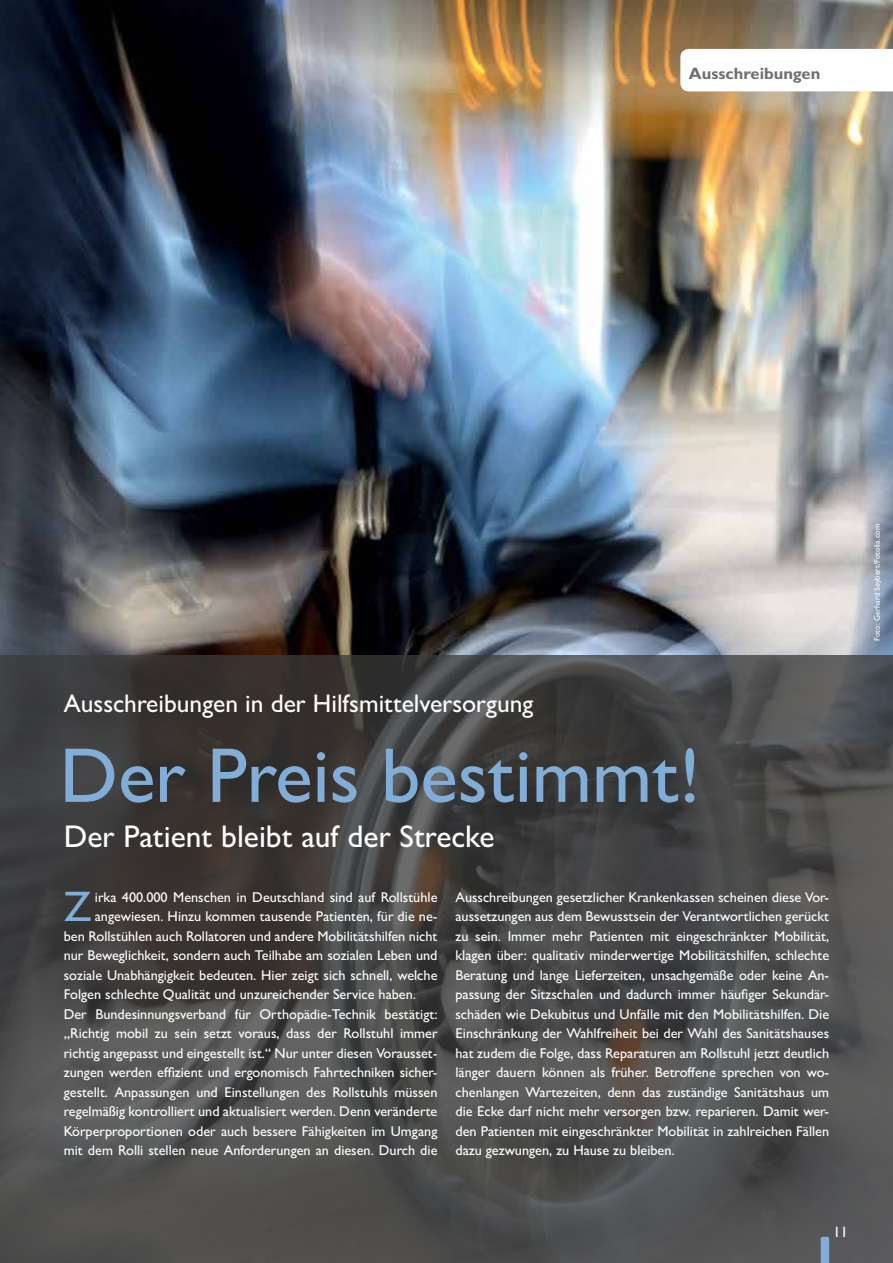
<style>
.page{position:relative;width:893px;height:1263px;background:#fff}
.page>*{position:absolute;margin:0;border:0;box-sizing:border-box;transform-origin:0 0}
.t1{font:500 78px "Gill Sans MT Pro";color:#81add6}
.t2{font:500 42.9px "Gill Sans MT Pro";color:#81add6}
.t3{font:500 31.5px "Gill Sans MT Pro";color:#fff}
.t4{font:500 25.5px "Gill Sans MT Pro";color:#fff}
.t5{font:700 16.5px "Gill Sans MT Pro";color:#6f6f6e}
.t6{font:500 15px "Gill Sans MT Pro";color:#fff}
.t7{font:500 14.25px/19.5px "Gill Sans MT Pro";color:#fff;text-align:justify}
.t8{font:500 8.25px "Gill Sans MT Pro";color:#fff}
</style>
<div class="page">
<img style="left:0;top:0;width:893px;height:655px">
<svg style="left:0;top:655px;width:893px;height:608px;background:#494848"></svg>
<svg style="left:821px;top:1237px;width:8px;height:26px"></svg>
<svg style="left:680px;top:49px;width:213px;height:42px"></svg>
<p class="t5" style="left:689px;top:64px;width:133px">Ausschreibungen</p>
<h3 class="t4" style="left:64px;top:688px;width:471px">Ausschreibungen in der Hilfsmittelversorgung</h3>
<h1 class="t1" style="left:60px;top:729px;width:642px">Der Preis bestimmt!</h1>
<h3 class="t3" style="left:64px;top:817px;width:432px">Der Patient bleibt auf der Strecke</h3>
<h2 class="t2" style="left:64px;top:881px;width:29px">Z</h2>
<p class="t7" style="left:95px;top:887px;width:344px">irka 400.000 Menschen in Deutschland sind auf Rollstühle</p>
<p class="t7" style="left:95px;top:906px;width:344px">angewiesen. Hinzu kommen tausende Patienten, für die ne-</p>
<p class="t7" style="left:64px;top:926px;width:375px">ben Rollstühlen auch Rollatoren und andere Mobilitätshilfen nicht</p>
<p class="t7" style="left:64px;top:945px;width:375px">nur Beweglichkeit, sondern auch Teilhabe am sozialen Leben und</p>
<p class="t7" style="left:64px;top:965px;width:375px">soziale Unabhängigkeit bedeuten. Hier zeigt sich schnell, welche</p>
<p class="t7" style="left:64px;top:984px;width:354px">Folgen schlechte Qualität und unzureichender Service haben.</p>
<p class="t7" style="left:64px;top:1004px;width:375px">Der Bundesinnungsverband für Orthopädie-Technik bestätigt:</p>
<p class="t7" style="left:64px;top:1023px;width:375px">„Richtig mobil zu sein setzt voraus, dass der Rollstuhl immer</p>
<p class="t7" style="left:64px;top:1043px;width:375px">richtig angepasst und eingestellt ist.“ Nur unter diesen Vorausset-</p>
<p class="t7" style="left:64px;top:1062px;width:375px">zungen werden effizient und ergonomisch Fahrtechniken sicher-</p>
<p class="t7" style="left:64px;top:1082px;width:375px">gestellt. Anpassungen und Einstellungen des Rollstuhls müssen</p>
<p class="t7" style="left:64px;top:1101px;width:375px">regelmäßig kontrolliert und aktualisiert werden. Denn veränderte</p>
<p class="t7" style="left:64px;top:1121px;width:375px">Körperproportionen oder auch bessere Fähigkeiten im Umgang</p>
<p class="t7" style="left:64px;top:1140px;width:375px">mit dem Rolli stellen neue Anforderungen an diesen. Durch die</p>
<p class="t7" style="left:455px;top:887px;width:375px">Ausschreibungen gesetzlicher Krankenkassen scheinen diese Vor&shy;aussetzungen aus dem Bewusstsein der Verantwortlichen gerückt zu sein. Immer mehr Patienten mit eingeschränkter Mobilität, klagen über: qualitativ minderwertige Mobilitätshilfen, schlechte Beratung und lange Lieferzeiten, unsachgemäße oder keine An&shy;passung der Sitzschalen und dadurch immer häufiger Sekundär&shy;schäden wie Dekubitus und Unfälle mit den Mobilitätshilfen. Die Einschränkung der Wahlfreiheit bei der Wahl des Sanitätshauses hat zudem die Folge, dass Reparaturen am Rollstuhl jetzt deutlich länger dauern können als früher. Betroffene sprechen von wo&shy;chenlangen Wartezeiten, denn das zuständige Sanitätshaus um die Ecke darf nicht mehr versorgen bzw. reparieren. Damit wer&shy;den Patienten mit eingeschränkter Mobilität in zahlreichen Fällen dazu gezwungen, zu Hause zu bleiben.</p>
<p class="t6" style="left:833px;top:1223px;width:16px">11</p>
<p class="t8" style="left:872px;top:641px;width:119px;rotate:-90deg">Foto: Gerhard Seybert/Fotolia.com</p>
</div>
